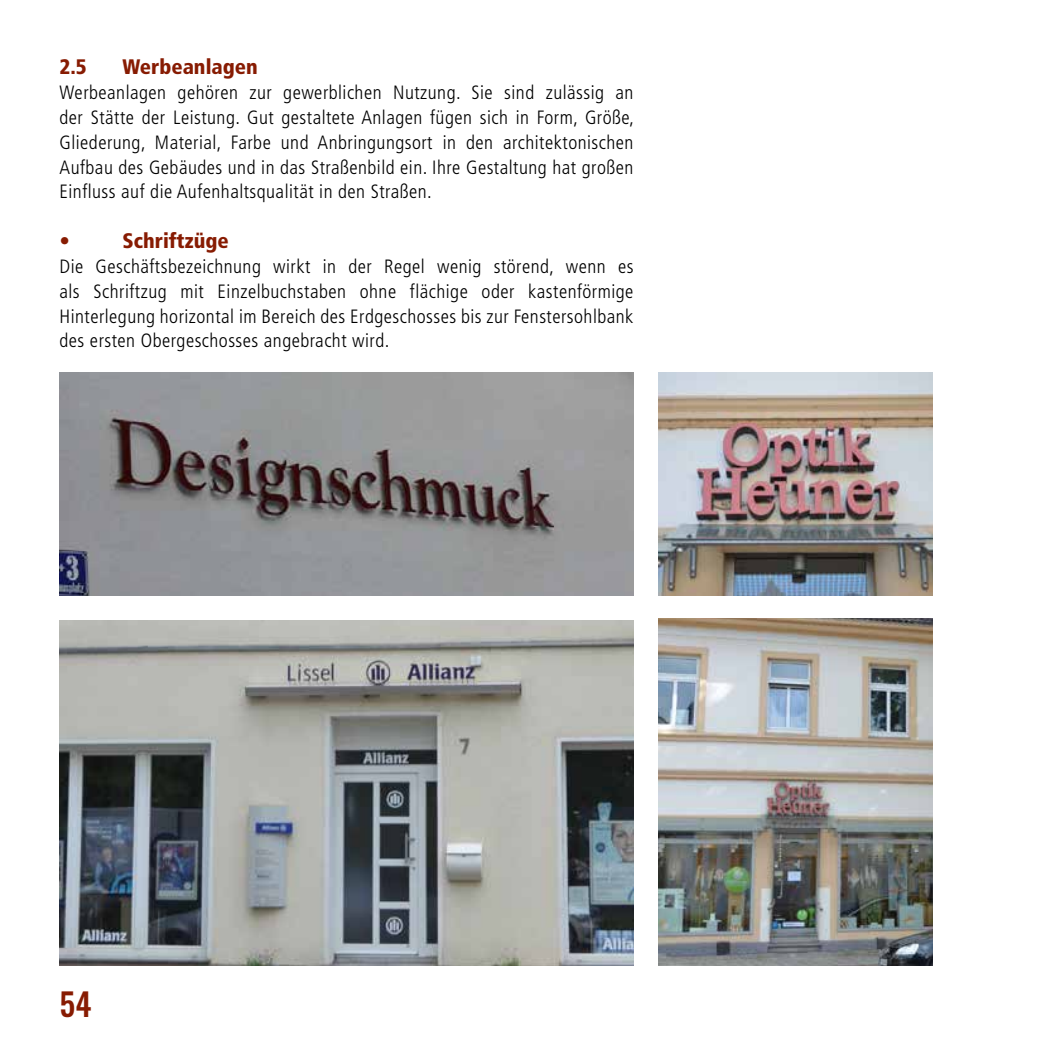
<style>
.page{position:relative;width:1042px;height:1042px;background:#fff}
.page>*{position:absolute;margin:0;border:0;box-sizing:border-box;transform-origin:0 0}
.t1{font:500 31.5px "Oswald";color:#871b02}
.t2{font:900 condensed 21px "Frutiger LT Std";color:#871b02}
.t3{font:300 condensed 19.25px/24.8px "Frutiger LT Std";letter-spacing:.025em;color:#000;text-align:justify}
</style>
<div class="page">
<img style="left:60px;top:372px;width:573px;height:223px">
<img style="left:658px;top:372px;width:275px;height:223px">
<img style="left:658px;top:618px;width:275px;height:347px">
<img style="left:60px;top:620px;width:573px;height:345px">
<p class="t2" style="left:60px;top:54px;width:29px">2.5</p>
<p class="t2" style="left:123px;top:54px;width:137px">Werbeanlagen</p>
<p class="t3" style="left:60px;top:80px;width:576px">Werbeanlagen gehören zur gewerblichen Nutzung. Sie sind zulässig an der Stätte der Leistung. Gut gestaltete Anlagen fügen sich in Form, Größe, Gliederung, Material, Farbe und Anbringungsort in den architektonischen Aufbau des Gebäudes und in das Straßenbild ein. Ihre Gestaltung hat großen Einfluss auf die Aufenhaltsqualität in den Straßen.</p>
<p class="t2" style="left:60px;top:228px;width:12px">•</p>
<p class="t2" style="left:123px;top:228px;width:108px">Schriftzüge</p>
<p class="t3" style="left:60px;top:254px;width:575px">Die Geschäftsbezeichnung wirkt in der Regel wenig störend, wenn es als Schriftzug mit Einzelbuchstaben ohne flächige oder kastenförmige Hinterlegung horizontal im Bereich des Erdgeschosses bis zur Fenstersohlbank des ersten Obergeschosses angebracht wird.</p>
<h1 class="t1" style="left:60px;top:988px;width:34px">54</h1>
</div>
